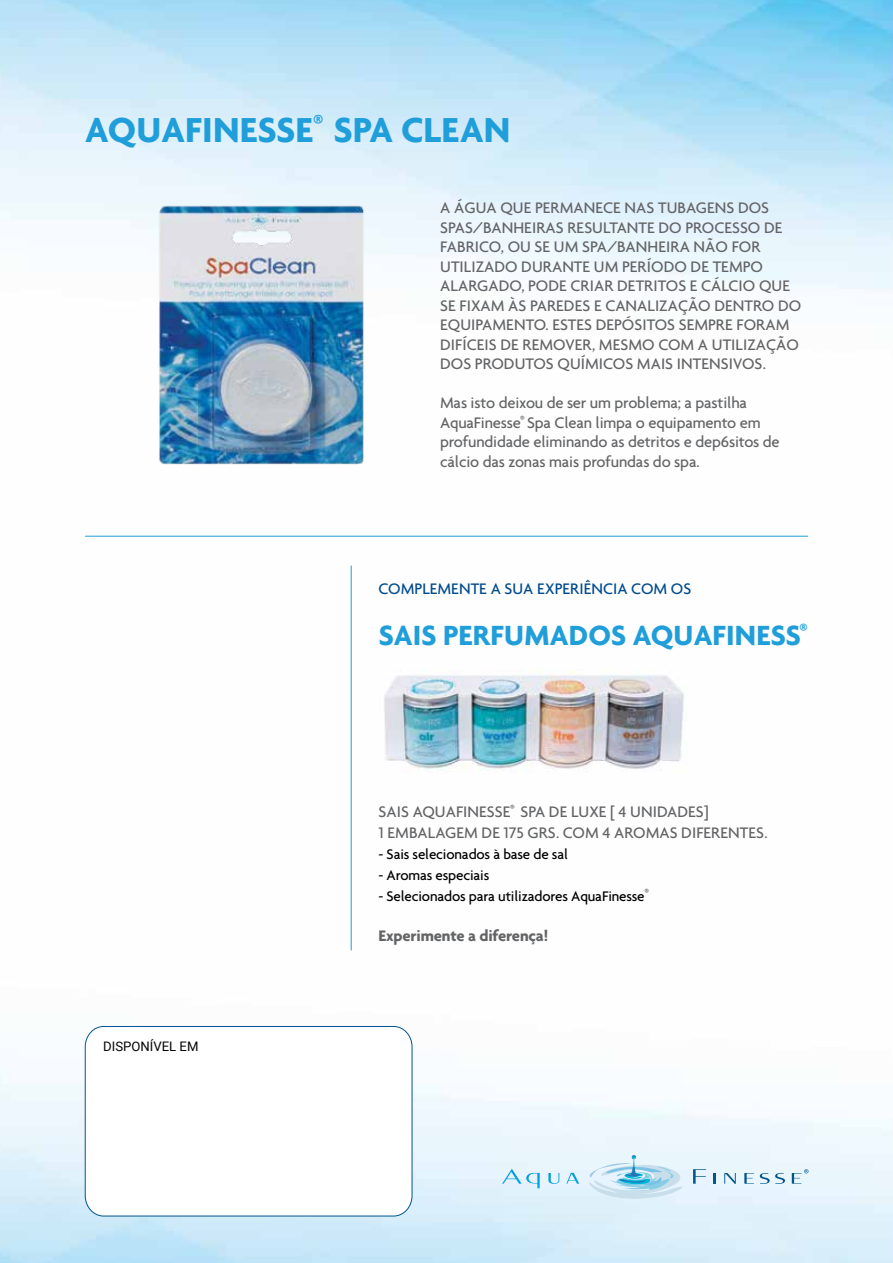
<style>
.page{position:relative;width:893px;height:1263px;background:#fff}
.page>*{position:absolute;margin:0;border:0;box-sizing:border-box;transform-origin:0 0}
.t1{font:700 37.5px "Agenda";letter-spacing:.005em;color:#1f9eda}
.t2{font:700 30px "Agenda";letter-spacing:.005em;color:#1f9eda}
.t3{font:500 16.5px/19.5px "Agenda";letter-spacing:.005em;color:#636466}
.t4{font:500 16.5px "Agenda";letter-spacing:.005em;color:#004b8d}
.t5{font:700 16.5px "Agenda";letter-spacing:-.01em;color:#636466}
.t6{font:500 15px "Agenda";letter-spacing:-.01em;color:#000}
.t7{font:13.2px "Roboto";color:#050505}
</style>
<div class="page">
<img style="left:0;top:0;width:893px;height:1263px">
<svg style="left:502px;top:1169px;width:38px;height:19px"></svg>
<svg style="left:548px;top:1173px;width:11px;height:11px"></svg>
<svg style="left:566px;top:1172px;width:13px;height:12px"></svg>
<svg style="left:713px;top:1173px;width:3px;height:11px"></svg>
<svg style="left:724px;top:1173px;width:12px;height:11px"></svg>
<svg style="left:744px;top:1173px;width:10px;height:11px"></svg>
<svg style="left:760px;top:1173px;width:25px;height:11px"></svg>
<svg style="left:585px;top:1155px;width:121px;height:46px;background:#cbe6f3"></svg>
<svg style="left:791px;top:1169px;width:17px;height:15px"></svg>
<img style="left:376px;top:670px;width:313px;height:105px">
<hr style="left:85px;top:536px;width:723px;height:1px;background:#1f9eda">
<div style="left:85px;top:1026px;width:327px;height:190px;background:#fff;border-radius:19px"></div>
<div style="left:85px;top:1026px;width:327px;height:190px;border:1px solid #005590;border-radius:19px"></div>
<hr style="left:351px;top:566px;width:1px;height:384px;background:#1f9eda">
<img style="left:147px;top:189px;width:229px;height:289px">
<h1 class="t1" style="left:85px;top:107px;width:426px">AQUAFINESSE<sup>®</sup> SPA CLEAN</h1>
<p class="t3" style="left:440px;top:198px;width:363px">A ÁGUA QUE PERMANECE NAS TUBAGENS DOS SPAS/BANHEIRAS RESULTANTE DO PROCESSO DE FABRICO, OU SE UM SPA/BANHEIRA NÃO FOR UTILIZADO DURANTE UM PERÍODO DE TEMPO ALARGADO, PODE CRIAR DETRITOS E CÁLCIO QUE SE FIXAM ÀS PAREDES E CANALIZAÇÃO DENTRO DO EQUIPAMENTO. ESTES DEPÓSITOS SEMPRE FORAM DIFÍCEIS DE REMOVER, MESMO COM A UTILIZAÇÃO DOS PRODUTOS QUÍMICOS MAIS INTENSIVOS.</p>
<p class="t3" style="left:440px;top:393px;width:341px">Mas isto deixou de ser um problema; a pastilha AquaFinesse<sup>®</sup> Spa Clean limpa o equipamento em profundidade eliminando as detritos e dep6sitos de cálcio das zonas mais profundas do spa.</p>
<p class="t4" style="left:379px;top:579px;width:314px">COMPLEMENTE A SUA EXPERIÊNCIA COM OS</p>
<h2 class="t2" style="left:379px;top:617px;width:430px">SAIS PERFUMADOS AQUAFINESS<sup>®</sup></h2>
<p class="t7" style="left:103px;top:1037px;width:97px">DISPONÍVEL EM</p>
<p class="t3" style="left:378px;top:800px;width:391px;line-height:21px">SAIS AQUAFINESSE<sup>®</sup> SPA DE LUXE [ 4 UNIDADES]<br>1 EMBALAGEM DE 175 GRS. COM 4 AROMAS DIFERENTES.</p>
<p class="t6" style="left:378px;top:845px;width:191px">- Sais selecionados à base de sal</p>
<p class="t6" style="left:378px;top:866px;width:112px">- Aromas especiais</p>
<p class="t6" style="left:378px;top:887px;width:272px">- Selecionados para utilizadores AquaFinesse<sup>®</sup></p>
<p class="t5" style="left:378px;top:926px;width:171px">Experimente a diferença!</p>
</div>
